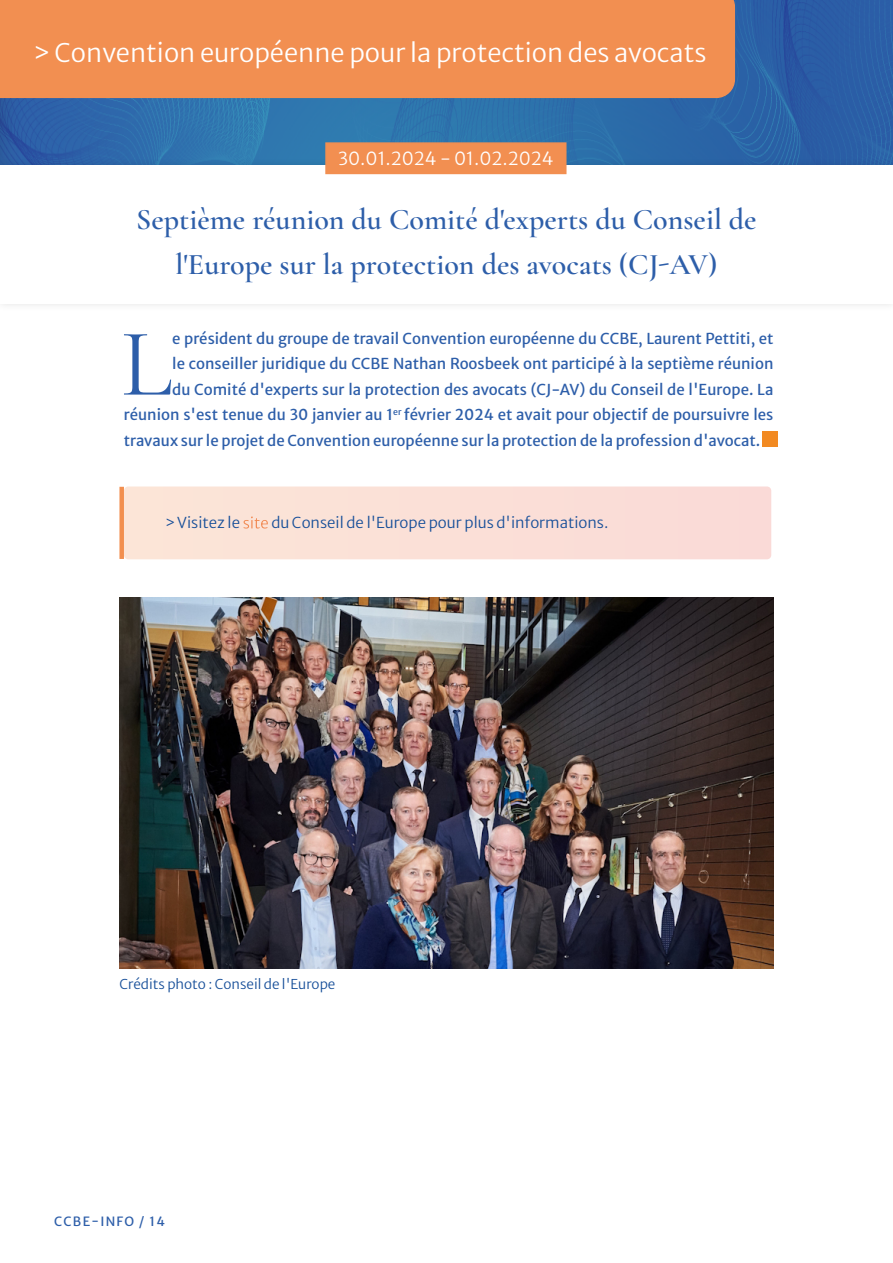
<style>
.page{position:relative;width:893px;height:1263px;background:#fff}
.page>*{position:absolute;margin:0;border:0;box-sizing:border-box;transform-origin:0 0}
.t1{font:96.6px "Cormorant Garamond";color:#2d5ea9}
.t2{font:600 30px/45px "Cormorant Garamond";color:#2d5ea9;text-align:center}
.t3{font:25.5px "Merriweather Sans";color:#fff}
.t4{font:18px "Merriweather Sans";color:#fff}
.t5{font:15px "Merriweather Sans";color:#2d5ea9}
.t6{font:15px "Merriweather Sans";color:#174f99}
.t7{font:13.5px "Merriweather Sans";color:#174f99}
.t8{font:12.75px "Merriweather Sans";letter-spacing:.105em;color:#2d5ea9}
.s1{color:#fff}
</style>
<div class="page">
<img style="left:0;top:0;width:893px;height:158px">
<div style="left:0;top:0;width:735px;height:98px;background:#f28f51"></div>
<div style="left:0;top:158px;width:893px;height:155px;background:#000;opacity:.1"></div>
<div style="left:0;top:166px;width:893px;height:138px;background:#fff"></div>
<div style="left:325px;top:142px;width:241px;height:32px;background:#f28f51;border:2px solid #f28f51"></div>
<div style="left:763px;top:432px;width:15px;height:15px;background:#f28a22"></div>
<div style="left:124px;top:486px;width:647px;height:73px;background:#fbe0d7;border-radius:4px"></div>
<div style="left:119px;top:487px;width:5px;height:72px;background:#f28f4f"></div>
<img style="left:119px;top:597px;width:654px;height:372px">
<h3 class="t3" style="left:33px;top:31px;width:675px">&gt; Convention européenne pour la protection des avocats</h3>
<p class="t4" style="left:338px;top:143px;width:217px">30.01.2024 - 01.02.2024</p>
<h2 class="t2" style="left:136px;top:196px;width:622px">Septième réunion du Comité d'experts du Conseil de l'Europe sur la protection des avocats (CJ-AV)</h2>
<h1 class="t1" style="left:121px;top:305px;width:53px">L</h1>
<p class="t5" style="left:172px;top:325px;width:603px">e président du groupe de travail Convention européenne du CCBE, Laurent Pettiti, et</p>
<p class="t5" style="left:172px;top:350px;width:603px">le conseiller juridique du CCBE Nathan Roosbeek ont participé à la septième réunion</p>
<p class="t5" style="left:172px;top:376px;width:603px">du Comité d'experts sur la protection des avocats (CJ-AV) du Conseil de l'Europe. La</p>
<p class="t5" style="left:124px;top:401px;width:651px">réunion s'est tenue du 30 janvier au 1<sup>er</sup> février 2024 et avait pour objectif de poursuivre les</p>
<p class="t5" style="left:124px;top:427px;width:638px">travaux sur le projet de Convention européenne sur la protection de la profession d'avocat.</p>
<p class="t6" style="left:165px;top:510px;width:445px">&gt; Visitez le <span class="s1">site</span> du Conseil de l'Europe pour plus d'informations.</p>
<p class="t7" style="left:119px;top:972px;width:217px">Crédits photo : Conseil de l'Europe</p>
<p class="t8" style="left:54px;top:1210px;width:112px">CCBE-INFO / 14</p>
</div>
